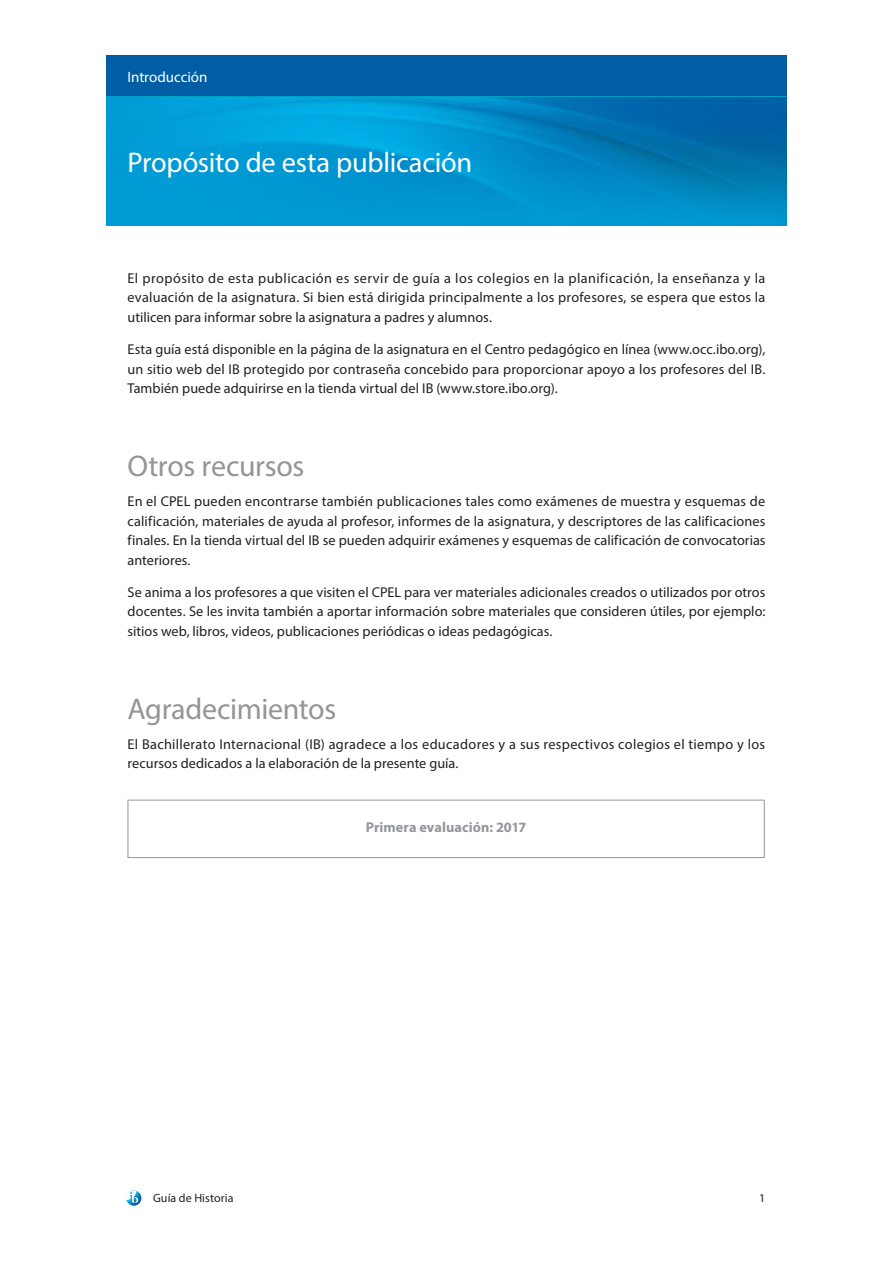
<style>
.page{position:relative;width:893px;height:1263px;background:#fff}
.page>*{position:absolute;margin:0;border:0;box-sizing:border-box;transform-origin:0 0}
.t1{font:30px "Myriad Pro";letter-spacing:-.015em;color:#939598}
.t2{font:28.5px "Myriad Pro";letter-spacing:-.01em;color:#fff}
.t3{font:15px "Myriad Pro";color:#fff}
.t4{font:14.25px/19.5px "Myriad Pro";letter-spacing:.005em;color:#231f20;text-align:justify}
.t5{font:700 14.25px "Myriad Pro";letter-spacing:.005em;color:#939598}
.t6{font:12px "Myriad Pro";letter-spacing:.01em;color:#231f20}
</style>
<div class="page">
<div style="left:106px;top:55px;width:681px;height:43px;background:#015ea4"></div>
<hr style="left:106px;top:96px;width:681px;height:3px;background:#00bad1">
<svg style="left:126px;top:1190px;width:15px;height:16px"></svg>
<img style="left:106px;top:98px;width:681px;height:127px">
<hr style="left:128px;top:800px;width:637px;height:1px;background:#939598">
<hr style="left:128px;top:800px;width:1px;height:57px;background:#939598">
<hr style="left:764px;top:800px;width:1px;height:57px;background:#939598">
<hr style="left:128px;top:857px;width:637px;height:1px;background:#939598">
<p class="t3" style="left:128px;top:67px;width:81px">Introducción</p>
<h2 class="t2" style="left:128px;top:145px;width:346px">Propósito de esta publicación</h2>
<p class="t4" style="left:128px;top:268px;width:639px">El propósito de esta publicación es servir de guía a los colegios en la planificación, la enseñanza y la evaluación de la asignatura. Si bien está dirigida principalmente a los profesores, se espera que estos la utilicen para informar sobre la asignatura a padres y alumnos.</p>
<p class="t4" style="left:128px;top:339px;width:639px">Esta guía está disponible en la página de la asignatura en el Centro pedagógico en línea (www.occ.ibo.org), un sitio web del IB protegido por contraseña concebido para proporcionar apoyo a los profesores del IB.<br>También puede adquirirse en la tienda virtual del IB (www.store.ibo.org).</p>
<h1 class="t1" style="left:128px;top:447px;width:178px">Otros recursos</h1>
<p class="t4" style="left:128px;top:491px;width:639px">En el CPEL pueden encontrarse también publicaciones tales como exámenes de muestra y esquemas de calificación, materiales de ayuda al profesor, informes de la asignatura, y descriptores de las calificaciones finales. En la tienda virtual del IB se pueden adquirir exámenes y esquemas de calificación de convocatorias anteriores.</p>
<p class="t4" style="left:128px;top:582px;width:639px">Se anima a los profesores a que visiten el CPEL para ver materiales adicionales creados o utilizados por otros docentes. Se les invita también a aportar información sobre materiales que consideren útiles, por ejemplo: sitios web, libros, videos, publicaciones periódicas o ideas pedagógicas.</p>
<h1 class="t1" style="left:128px;top:690px;width:210px">Agradecimientos</h1>
<p class="t4" style="left:128px;top:734px;width:639px">El Bachillerato Internacional (IB) agradece a los educadores y a sus respectivos colegios el tiempo y los recursos dedicados a la elaboración de la presente guía.</p>
<p class="t5" style="left:366px;top:818px;width:162px">Primera evaluación: 2017</p>
<p class="t6" style="left:153px;top:1190px;width:82px">Guía de Historia</p>
<p class="t6" style="left:759px;top:1190px;width:8px">1</p>
</div>
